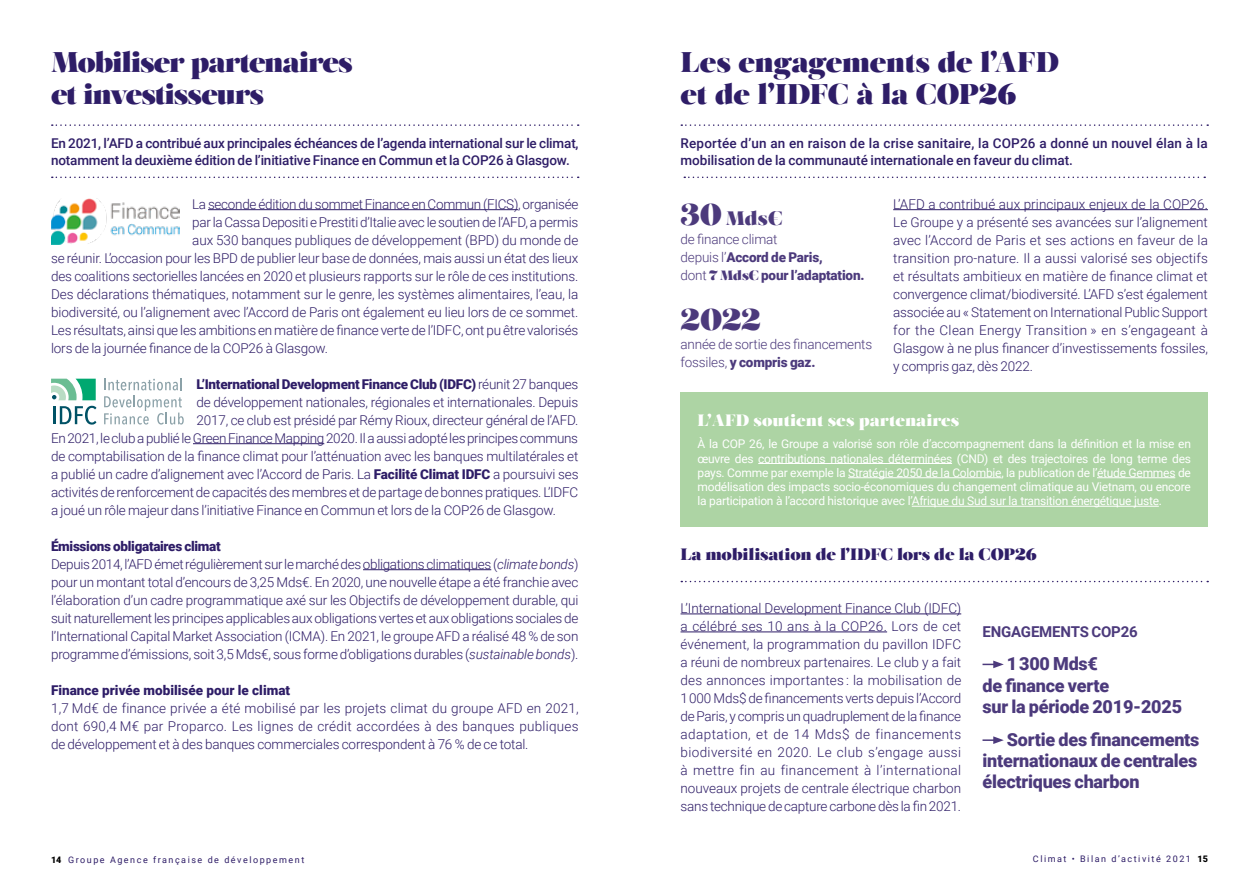
<style>
.page{position:relative;width:1259px;height:893px;background:#fff}
.page>*{position:absolute;margin:0;border:0;box-sizing:border-box;transform-origin:0 0}
.t1{font:30px "Salome";color:#4c3a7c}
.t2{font:28.5px/31.5px "Salome";letter-spacing:-.015em;color:#2e1d67}
.t3{font:28.5px/31.5px "Salome";letter-spacing:-.035em;color:#2e1d67}
.t4{font:19.5px "Salome";color:#4c3a7c}
.t5{font:900 18px/21px "Roboto";letter-spacing:-.015em;color:#4c3a7c}
.t6{font:16.5px "Salome";letter-spacing:-.01em;color:#2e1d67}
.t7{font:16.5px "Salome";color:#fff}
.t8{font:700 15px "Roboto";letter-spacing:-.015em;color:#4c3a7c}
.t9{font:300 13.5px/18px "Roboto";letter-spacing:-.01em;color:#2e1d67;text-align:justify}
.t10{font:500 13.5px/16.5px "Roboto";letter-spacing:-.01em;color:#2e1d67}
.t11{font:900 13.5px "Roboto";letter-spacing:-.015em;color:#2e1d67}
.t12{font:900 13.5px/18px "Roboto";letter-spacing:-.015em;color:#4c3a7c}
.t13{font:300 13.5px/18px "Roboto";letter-spacing:-.01em;color:#4c3a7c}
.t14{font:12px/14.2px "Roboto";letter-spacing:-.02em;color:#fff;text-align:justify}
.t15{font:9px "Roboto";letter-spacing:.17em;color:#2e1d67}
.s1{font-weight:300}
.s2{font-weight:900}
.s3{font-style:italic}
.s4{font-size:30px}
.s5{font-family:"Salome";font-weight:400}
.s6{font-weight:900;color:#000}
</style>
<div class="page">
<hr style="left:208px;top:209px;width:310px;height:1px;background:#2e1d67">
<hr style="left:193px;top:443px;width:131px;height:1px;background:#2e1d67">
<hr style="left:363px;top:569px;width:128px;height:1px;background:#2e1d67">
<hr style="left:893px;top:209px;width:315px;height:1px;background:#2e1d67">
<hr style="left:680px;top:614px;width:281px;height:1px;background:#2e1d67">
<hr style="left:680px;top:632px;width:207px;height:1px;background:#2e1d67">
<svg style="left:52px;top:124px;width:527px;height:2px"></svg>
<svg style="left:52px;top:177px;width:527px;height:1px"></svg>
<svg style="left:681px;top:124px;width:527px;height:2px"></svg>
<svg style="left:684px;top:177px;width:521px;height:1px"></svg>
<svg style="left:681px;top:581px;width:527px;height:1px"></svg>
<svg style="left:982px;top:661px;width:21px;height:7px"></svg>
<svg style="left:982px;top:736px;width:21px;height:8px"></svg>
<div style="left:680px;top:392px;width:528px;height:135px;background:#add4a4"></div>
<hr style="left:758px;top:463px;width:194px;height:1px;background:#fff">
<hr style="left:848px;top:477px;width:153px;height:1px;background:#fff">
<hr style="left:1097px;top:477px;width:78px;height:1px;background:#fff">
<hr style="left:911px;top:506px;width:247px;height:1px;background:#fff">
<svg style="left:104px;top:379px;width:78px;height:11px"></svg>
<svg style="left:104px;top:396px;width:80px;height:28px"></svg>
<svg style="left:51px;top:379px;width:45px;height:21px"></svg>
<hr style="left:53px;top:406px;width:3px;height:18px;background:#005266">
<svg style="left:60px;top:406px;width:36px;height:18px"></svg>
<img style="left:51px;top:199px;width:128px;height:45px">
<h2 class="t3" style="left:51px;top:46px;width:303px">Mobiliser partenaires et investisseurs</h2>
<h2 class="t2" style="left:680px;top:46px;width:380px">Les engagements de l’AFD et de l’IDFC à la COP26</h2>
<p class="t10" style="left:51px;top:134px;width:529px">En 2021, l’AFD a contribué aux principales échéances de l’agenda international sur le climat, notamment la deuxième édition de l’initiative Finance en Commun et la COP26 à Glasgow.</p>
<p class="t10" style="left:680px;top:134px;width:529px">Reportée d’un an en raison de la crise sanitaire, la COP26 a donné un nouvel élan à la mobilisation de la communauté internationale en faveur du climat.</p>
<p class="t9" style="left:192px;top:194px;width:388px">La seconde édition du sommet Finance en Commun (FICS), organisée</p>
<p class="t9" style="left:192px;top:212px;width:388px">par la Cassa Depositi e Prestiti d’Italie avec le soutien de l’AFD, a permis</p>
<p class="t9" style="left:192px;top:230px;width:388px">aux 530 banques publiques de développement (BPD) du monde de</p>
<p class="t9" style="left:51px;top:248px;width:529px">se réunir. L’occasion pour les BPD de publier leur base de données, mais aussi un état des lieux</p>
<p class="t9" style="left:51px;top:266px;width:529px">des coalitions sectorielles lancées en 2020 et plusieurs rapports sur le rôle de ces institutions.</p>
<p class="t9" style="left:51px;top:284px;width:529px">Des déclarations thématiques, notamment sur le genre, les systèmes alimentaires, l’eau, la</p>
<p class="t9" style="left:51px;top:302px;width:529px">biodiversité, ou l’alignement avec l’Accord de Paris ont également eu lieu lors de ce sommet.</p>
<p class="t9" style="left:51px;top:320px;width:529px">Les résultats, ainsi que les ambitions en matière de finance verte de l’IDFC, ont pu être valorisés</p>
<p class="t9" style="left:51px;top:338px;width:278px">lors de la journée finance de la COP26 à Glasgow.</p>
<p class="t11" style="left:196px;top:374px;width:383px">L’International Development Finance Club (IDFC) <span class="s1">réunit 27 banques</span></p>
<p class="t9" style="left:196px;top:392px;width:383px">de développement nationales, régionales et internationales. Depuis</p>
<p class="t9" style="left:196px;top:410px;width:383px">2017, ce club est présidé par Rémy Rioux, directeur général de l’AFD.</p>
<p class="t9" style="left:51px;top:428px;width:528px">En 2021, le club a publié le Green Finance Mapping 2020. Il a aussi adopté les principes communs</p>
<p class="t9" style="left:51px;top:446px;width:529px">de comptabilisation de la finance climat pour l’atténuation avec les banques multilatérales et</p>
<p class="t9" style="left:51px;top:464px;width:529px">a publié un cadre d’alignement avec l’Accord de Paris. La <span class="s2">Facilité Climat IDFC</span> a poursuivi ses</p>
<p class="t9" style="left:51px;top:482px;width:529px">activités de renforcement de capacités des membres et de partage de bonnes pratiques. L’IDFC</p>
<p class="t9" style="left:51px;top:500px;width:506px">a joué un rôle majeur dans l’initiative Finance en Commun et lors de la COP26 de Glasgow.</p>
<p class="t9" style="left:51px;top:536px;width:529px;text-align:left"><span class="s2">Émissions obligataires climat<br></span>Depuis 2014, l’AFD émet régulièrement sur le marché des obligations climatiques (<span class="s3">climate bonds</span>) pour un montant total d’encours de 3,25 Mds€. En 2020, une nouvelle étape a été franchie avec l’élaboration d’un cadre programmatique axé sur les Objectifs de développement durable, qui suit naturellement les principes applicables aux obligations vertes et aux obligations sociales de l’International Capital Market Association (ICMA). En 2021, le groupe AFD a réalisé 48 % de son programme d’émissions, soit 3,5 Mds€, sous forme d’obligations durables (<span class="s3">sustainable bonds</span>).</p>
<p class="t11" style="left:51px;top:680px;width:241px">Finance privée mobilisée pour le climat</p>
<p class="t9" style="left:51px;top:698px;width:529px">1,7 Md€ de finance privée a été mobilisé par les projets climat du groupe AFD en 2021, dont 690,4 M€ par Proparco. Les lignes de crédit accordées à des banques publiques de développement et à des banques commerciales correspondent à 76 % de ce total.</p>
<h3 class="t4" style="left:680px;top:206px;width:104px"><span class="s4">30</span> Mds€</h3>
<p class="t12" style="left:680px;top:230px;width:185px"><span class="s1">de finance climat<br>depuis l’</span>Accord de Paris,<br><span class="s1">dont</span> <span class="s5">7 Mds€</span> pour l’adaptation.</p>
<h1 class="t1" style="left:680px;top:300px;width:82px">2022</h1>
<p class="t13" style="left:680px;top:334px;width:193px">année de sortie des financements fossiles, <span class="s2">y compris gaz.</span></p>
<p class="t9" style="left:893px;top:194px;width:316px">L’AFD a contribué aux principaux enjeux de la COP26.<br>Le Groupe y a présenté ses avancées sur l’alignement avec l’Accord de Paris et ses actions en faveur de la transition pro-nature. Il a aussi valorisé ses objectifs et résultats ambitieux en matière de finance climat et convergence climat/biodiversité. L’AFD s’est également associée au « Statement on International Public Support for the Clean Energy Transition » en s’engageant à Glasgow à ne plus financer d’investissements fossiles, y compris gaz, dès 2022.</p>
<p class="t7" style="left:697px;top:409px;width:263px">L’AFD soutient ses partenaires</p>
<p class="t14" style="left:697px;top:436px;width:495px">À la COP 26, le Groupe a valorisé son rôle d’accompagnement dans la définition et la mise en œuvre des contributions nationales déterminées (CND) et des trajectoires de long terme des pays. Comme par exemple la Stratégie 2050 de la Colombie, la publication de l’étude Gemmes de modélisation des impacts socio-économiques du changement climatique au Vietnam, ou encore la participation à l’accord historique avec l’Afrique du Sud sur la transition énergétique juste.</p>
<p class="t6" style="left:680px;top:544px;width:358px">La mobilisation de l’IDFC lors de la COP26</p>
<p class="t9" style="left:680px;top:599px;width:282px">L’International Development Finance Club (IDFC) a célébré ses 10 ans à la COP26. Lors de cet événement, la programmation du pavillon IDFC a réuni de nombreux partenaires. Le club y a fait des annonces importantes : la mobilisation de 1 000 Mds$ de financements verts depuis l’Accord de Paris, y compris un quadruplement de la finance adaptation, et de 14 Mds$ de financements biodiversité en 2020. Le club s’engage aussi à mettre fin au financement à l’international nouveaux projets de centrale électrique charbon sans technique de capture carbone dès la fin 2021.</p>
<p class="t8" style="left:982px;top:621px;width:157px">ENGAGEMENTS COP26</p>
<h3 class="t5" style="left:982px;top:653px;width:201px;text-indent:24px">1 300 Mds€<br>de finance verte<br>sur la période 2019-2025</h3>
<h3 class="t5" style="left:982px;top:729px;width:218px;text-align:justify;text-indent:24px">Sortie des financements internationaux de centrales électriques charbon</h3>
<p class="t15" style="left:51px;top:853px;width:255px"><span class="s6">14</span> Groupe Agence française de développement</p>
<p class="t15" style="left:1033px;top:853px;width:176px">Climat • Bilan d’activité 2021 <span class="s6">15</span></p>
</div>
